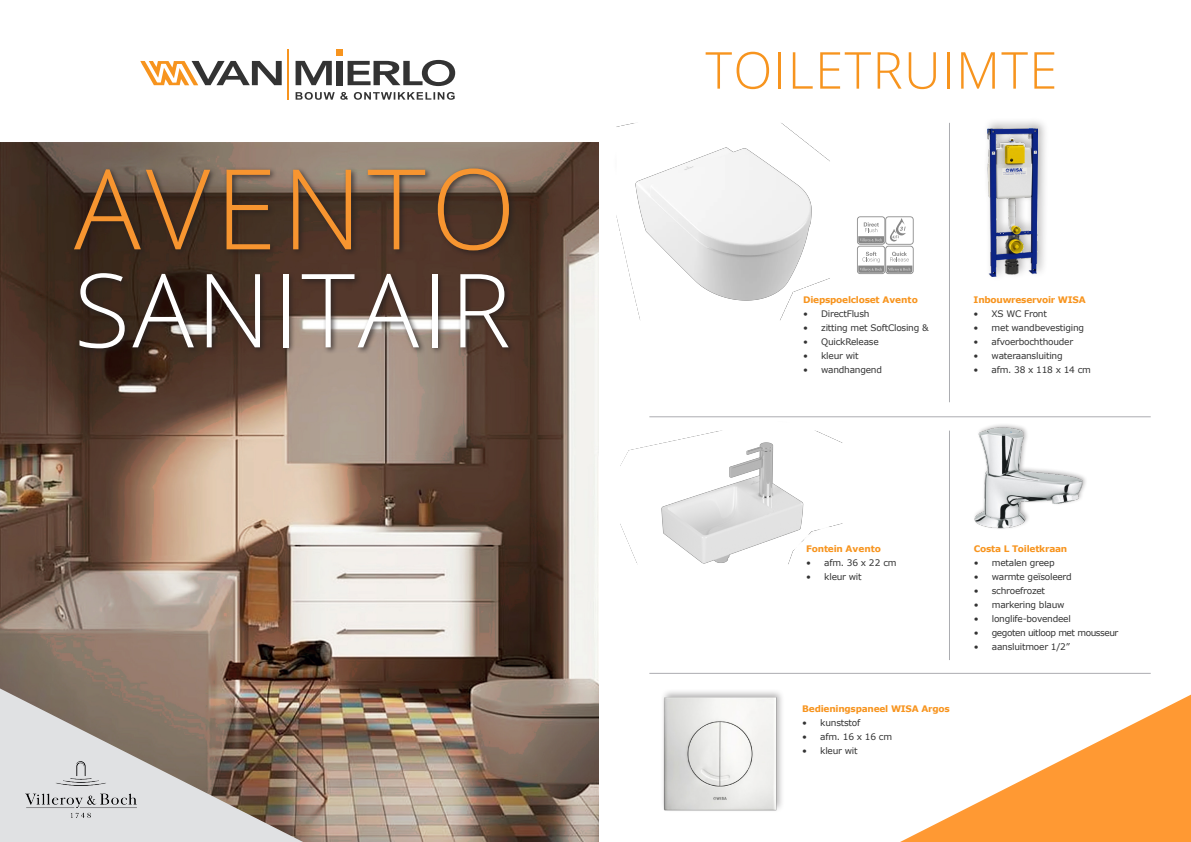
<style>
.page{position:relative;width:1191px;height:842px;background:#fff}
.page>*{position:absolute;margin:0;border:0;box-sizing:border-box;transform-origin:0 0}
.t1{font:300 111.5px "Open Sans";letter-spacing:.045em;color:#f79530}
.t2{font:300 111.5px "Open Sans";color:#f7941e}
.t3{font:300 102.5px "Open Sans";letter-spacing:.025em;color:#fff}
.t4{font:300 50.9px "Open Sans";letter-spacing:.025em;color:#f7941e}
.t5{font:9px "Verdana";letter-spacing:-.025em;color:#333}
.t6{font:700 9px "Verdana";letter-spacing:-.025em;color:#f7941e}
.t7{font:9px "Verdana";letter-spacing:-.05em;color:#333}
</style>
<div class="page">
<svg style="left:900px;top:695px;width:291px;height:147px"></svg>
<svg style="left:295px;top:61px;width:37px;height:24px"></svg>
<div style="left:337px;top:61px;width:6px;height:24px;background:#333"></div>
<svg style="left:347px;top:60px;width:108px;height:26px"></svg>
<div style="left:337px;top:49px;width:6px;height:7px;background:#f7941e"></div>
<hr style="left:288px;top:49px;width:1px;height:50px;background:#f7941e">
<svg style="left:140px;top:61px;width:142px;height:24px"></svg>
<svg style="left:295px;top:92px;width:160px;height:8px"></svg>
<img style="left:857px;top:216px;width:57px;height:58px">
<svg style="left:885px;top:216px;width:28px;height:29px"></svg>
<div style="left:886px;top:217px;width:26px;height:27px;background:#fff;border-radius:2px"></div>
<svg style="left:890px;top:218px;width:16px;height:23px"></svg>
<div style="left:857px;top:246px;width:28px;height:28px;background:#e1e1e1;border-radius:3px"></div>
<div style="left:857px;top:247px;width:27px;height:26px;background:#fff;border-radius:2px"></div>
<svg style="left:885px;top:246px;width:28px;height:28px"></svg>
<div style="left:886px;top:247px;width:26px;height:26px;background:#fff;border-radius:2px"></div>
<svg style="left:858px;top:252px;width:54px;height:21px"></svg>
<div style="left:857px;top:216px;width:28px;height:29px;background:#a3a3a3;border-radius:3px"></div>
<div style="left:857px;top:217px;width:27px;height:27px;background:#fff;border-radius:2px"></div>
<svg style="left:858px;top:222px;width:26px;height:21px"></svg>
<img style="left:974px;top:424px;width:109px;height:105px">
<div style="left:983px;top:117px;width:66px;height:164px;background:#231f20;opacity:.35"></div>
<img style="left:987px;top:129px;width:50px;height:148px">
<img style="left:616px;top:123px;width:214px;height:197px">
<div style="left:660px;top:688px;width:125px;height:125px;background:#231f20;opacity:.35"></div>
<img style="left:661px;top:697px;width:121px;height:114px">
<hr style="left:649px;top:416px;width:501px;height:1px;background:#acadb1">
<hr style="left:649px;top:673px;width:501px;height:1px;background:#acadb1">
<hr style="left:949px;top:431px;width:1px;height:229px;background:#acadb1">
<hr style="left:949px;top:123px;width:1px;height:279px;background:#acadb1">
<img style="left:620px;top:416px;width:239px;height:149px">
<img style="left:635px;top:148px;width:176px;height:153px">
<img style="left:0;top:143px;width:599px;height:699px">
<div style="left:71px;top:165px;width:445px;height:191px;background:#231f20;opacity:.75"></div>
<svg style="left:0;top:685px;width:310px;height:157px;background:#a79b92"></svg>
<img style="left:25px;top:761px;width:111px;height:57px">
<h1 class="t1" style="left:74px;top:132px;width:443px">AVENTO</h1>
<h2 class="t3" style="left:74px;top:240px;width:438px">SANITAIR</h2>
<p class="t2" style="left:80px;top:137px;width:354px">O.NOV</p>
<p class="t4" style="left:705px;top:35px;width:353px">TOILETRUIMTE</p>
<p class="t6" style="left:803px;top:293px;width:116px">Diepspoelcloset Avento</p>
<p class="t5" style="left:803px;top:308px;width:68px">• DirectFlush</p>
<p class="t5" style="left:803px;top:322px;width:127px">• zitting met SoftClosing &amp;</p>
<p class="t5" style="left:803px;top:336px;width:77px">• QuickRelease</p>
<p class="t5" style="left:803px;top:350px;width:57px">• kleur wit</p>
<p class="t5" style="left:803px;top:364px;width:80px">• wandhangend</p>
<p class="t6" style="left:973px;top:293px;width:114px">Inbouwreservoir WISA</p>
<p class="t5" style="left:973px;top:307px;width:75px">• XS WC Front</p>
<p class="t5" style="left:973px;top:321px;width:112px">• met wandbevestiging</p>
<p class="t5" style="left:973px;top:335px;width:101px">• afvoerbochthouder</p>
<p class="t5" style="left:973px;top:349px;width:91px">• wateraansluiting</p>
<p class="t5" style="left:973px;top:363px;width:119px">• afm. 38 x 118 x 14 cm</p>
<p class="t6" style="left:806px;top:542px;width:76px">Fontein Avento</p>
<p class="t5" style="left:806px;top:556px;width:92px">• afm. 36 x 22 cm</p>
<p class="t5" style="left:806px;top:570px;width:57px">• kleur wit</p>
<p class="t6" style="left:802px;top:703px;width:149px">Bedieningspaneel WISA Argos</p>
<p class="t5" style="left:802px;top:717px;width:60px">• kunststof</p>
<p class="t5" style="left:802px;top:731px;width:91px">• afm. 16 x 16 cm</p>
<p class="t5" style="left:802px;top:745px;width:57px">• kleur wit</p>
<p class="t6" style="left:973px;top:542px;width:95px">Costa L Toiletkraan</p>
<p class="t5" style="left:973px;top:556px;width:82px">• metalen greep</p>
<p class="t5" style="left:973px;top:570px;width:99px">• warmte geïsoleerd</p>
<p class="t5" style="left:973px;top:584px;width:73px">• schroefrozet</p>
<p class="t5" style="left:973px;top:598px;width:92px">• markering blauw</p>
<p class="t5" style="left:973px;top:612px;width:99px">• longlife-bovendeel</p>
<p class="t7" style="left:973px;top:626px;width:146px">• gegoten uitloop met mousseur</p>
<p class="t5" style="left:973px;top:640px;width:98px">• aansluitmoer 1/2”</p>
</div>
